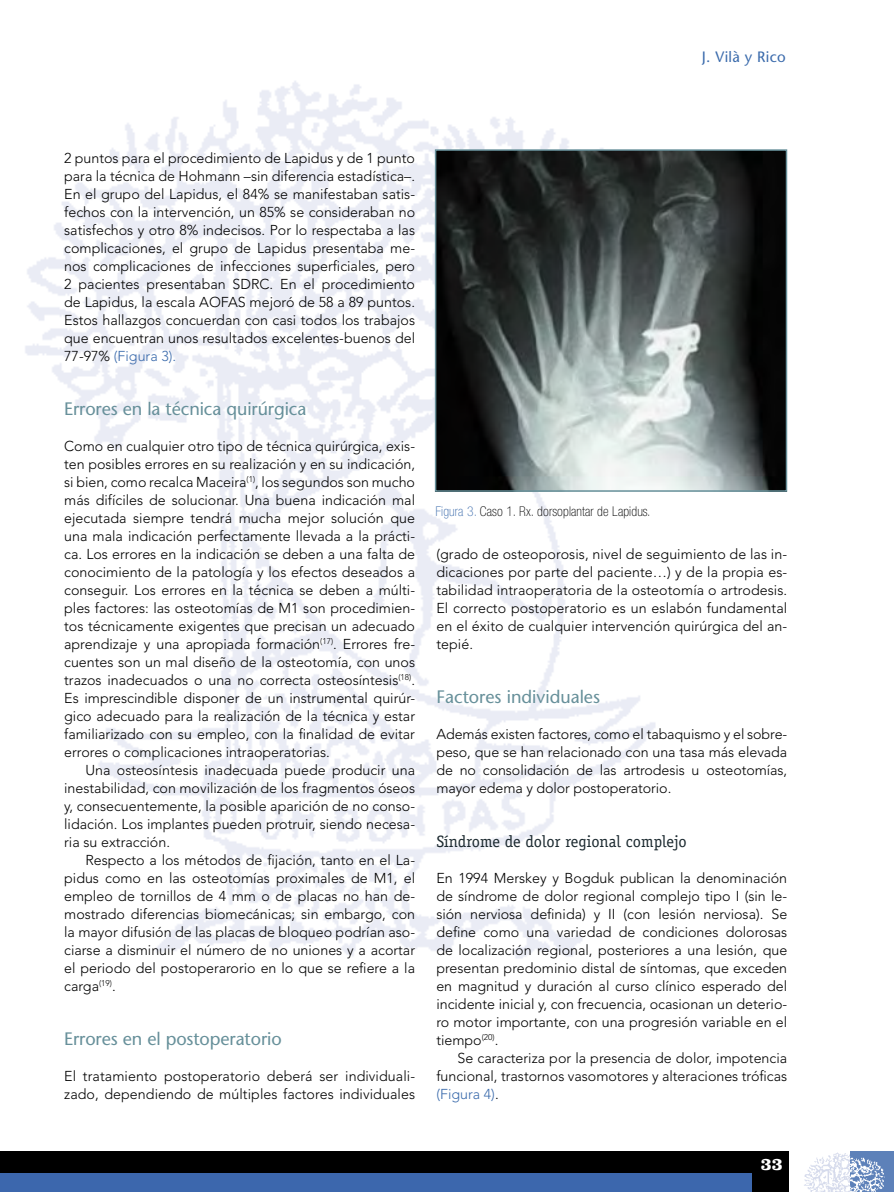
<style>
.page{position:relative;width:894px;height:1192px;background:#fff}
.page>*{position:absolute;margin:0;border:0;box-sizing:border-box;transform-origin:0 0}
.Ladillo_2{font:500 18px "Stone Sans Std";letter-spacing:-.005em;color:#67909a}
.t1{font:700 18px "Clarendon LT Std";color:#fff}
.Ladillo_3{font:16.5px "Officina Serif Std";color:#1b292f}
.Cintillo_par{font:500 15px "Stone Sans Std";letter-spacing:.02em;color:#3b6bac}
._00_Txt_primer_parrafo{font:300 14.25px/18px "Avenir LT Std";color:#000;text-align:justify}
._00_Texto_General{font:300 14.25px/18px "Avenir LT Std";color:#000;text-align:justify}
.Pie_de_foto{font:100 condensed 13.5px "Helvetica Neue LT Std";letter-spacing:.01em;color:#000}
.s1{color:#3b6bac}
</style>
<div class="page">
<img style="left:25px;top:81px;width:631px;height:878px">
<div style="left:0;top:1151px;width:894px;height:40px;background:#000"></div>
<div style="left:1px;top:1172px;width:751px;height:19px;background:#3c67ad"></div>
<div style="left:849px;top:1151px;width:45px;height:40px;background:#5d81b9"></div>
<img style="left:849px;top:1151px;width:36px;height:40px">
<svg style="left:789px;top:1151px;width:60px;height:40px;background:#f3f5f9"></svg>
<img style="left:438px;top:152px;width:346px;height:337px">
<div style="left:435px;top:149px;width:352px;height:343px;border:2px solid #67909a"></div>
<p class="Cintillo_par" style="left:702px;top:47px;width:85px">J. Vilà y Rico</p>
<p class="_00_Texto_General" style="left:64px;top:149px;width:352px">2 puntos para el procedimiento de Lapidus y de 1 punto para la técnica de Hohmann –sin diferencia estadística–.<br>En el grupo del Lapidus, el 84% se manifestaban satis&shy;fechos con la intervención, un 85% se consideraban no satisfechos y otro 8% indecisos. Por lo respectaba a las complicaciones, el grupo de Lapidus presentaba me&shy;nos complicaciones de infecciones superficiales, pero 2 pacientes presentaban SDRC. En el procedimiento de Lapidus, la escala AOFAS mejoró de 58 a 89 puntos.<br>Estos hallazgos concuerdan con casi todos los trabajos que encuentran unos resultados excelentes-buenos del 77-97% <span class="s1">(Figura 3).</span></p>
<p class="Ladillo_2" style="left:64px;top:397px;width:244px">Errores en la técnica quirúrgica</p>
<p class="_00_Txt_primer_parrafo" style="left:64px;top:437px;width:352px">Como en cualquier otro tipo de técnica quirúrgica, exis&shy;ten posibles errores en su realización y en su indicación, si bien, como recalca Maceira<sup>(1)</sup>, los segundos son mucho más difíciles de solucionar. Una buena indicación mal ejecutada siempre tendrá mucha mejor solución que una mala indicación perfectamente llevada a la prácti&shy;ca. Los errores en la indicación se deben a una falta de conocimiento de la patología y los efectos deseados a conseguir. Los errores en la técnica se deben a múlti&shy;ples factores: las osteotomías de M1 son procedimien&shy;tos técnicamente exigentes que precisan un adecuado aprendizaje y una apropiada formación<sup>(17)</sup>. Errores fre&shy;cuentes son un mal diseño de la osteotomía, con unos trazos inadecuados o una no correcta osteosíntesis<sup>(18)</sup>.<br>Es imprescindible disponer de un instrumental quirúr&shy;gico adecuado para la realización de la técnica y estar familiarizado con su empleo, con la finalidad de evitar errores o complicaciones intraoperatorias.</p>
<p class="_00_Texto_General" style="left:64px;top:761px;width:352px;text-indent:21px">Una osteosíntesis inadecuada puede producir una inestabilidad, con movilización de los fragmentos óseos y, consecuentemente, la posible aparición de no conso&shy;lidación. Los implantes pueden protruir, siendo necesa&shy;ria su extracción.</p>
<p class="_00_Texto_General" style="left:64px;top:851px;width:352px;text-indent:21px">Respecto a los métodos de fijación, tanto en el La&shy;pidus como en las osteotomías proximales de M1, el empleo de tornillos de 4 mm o de placas no han de&shy;mostrado diferencias biomecánicas; sin embargo, con la mayor difusión de las placas de bloqueo podrían aso&shy;ciarse a disminuir el número de no uniones y a acortar el periodo del postoperarorio en lo que se refiere a la carga<sup>(19)</sup>.</p>
<p class="Ladillo_2" style="left:64px;top:1027px;width:219px">Errores en el postoperatorio</p>
<p class="_00_Txt_primer_parrafo" style="left:64px;top:1067px;width:352px">El tratamiento postoperatorio deberá ser individuali&shy;zado, dependiendo de múltiples factores individuales</p>
<p class="Pie_de_foto" style="left:436px;top:504px;width:216px"><span class="s1">Figura 3.</span> Caso 1. Rx. dorsoplantar de Lapidus.</p>
<p class="_00_Txt_primer_parrafo" style="left:436px;top:545px;width:352px">(grado de osteoporosis, nivel de seguimiento de las in&shy;dicaciones por parte del paciente…) y de la propia es&shy;tabilidad intraoperatoria de la osteotomía o artrodesis.<br>El correcto postoperatorio es un eslabón fundamental en el éxito de cualquier intervención quirúrgica del an&shy;tepié.</p>
<p class="Ladillo_2" style="left:436px;top:685px;width:165px">Factores individuales</p>
<p class="_00_Txt_primer_parrafo" style="left:436px;top:725px;width:352px">Además existen factores, como el tabaquismo y el sobre&shy;peso, que se han relacionado con una tasa más elevada de no consolidación de las artrodesis u osteotomías, mayor edema y dolor postoperatorio.</p>
<p class="Ladillo_3" style="left:436px;top:831px;width:252px">Síndrome de dolor regional complejo</p>
<p class="_00_Txt_primer_parrafo" style="left:436px;top:869px;width:352px">En 1994 Merskey y Bogduk publican la denominación de síndrome de dolor regional complejo tipo I (sin le&shy;sión nerviosa definida) y II (con lesión nerviosa). Se define como una variedad de condiciones dolorosas de localización regional, posteriores a una lesión, que presentan predominio distal de síntomas, que exceden en magnitud y duración al curso clínico esperado del incidente inicial y, con frecuencia, ocasionan un deterio&shy;ro motor importante, con una progresión variable en el tiempo<sup>(20)</sup>.</p>
<p class="_00_Txt_primer_parrafo" style="left:436px;top:1049px;width:352px;text-indent:21px">Se caracteriza por la presencia de dolor, impotencia funcional, trastornos vasomotores y alteraciones tróficas <span class="s1">(Figura 4)</span>.</p>
<p class="t1" style="left:761px;top:1153px;width:23px">33</p>
</div>
